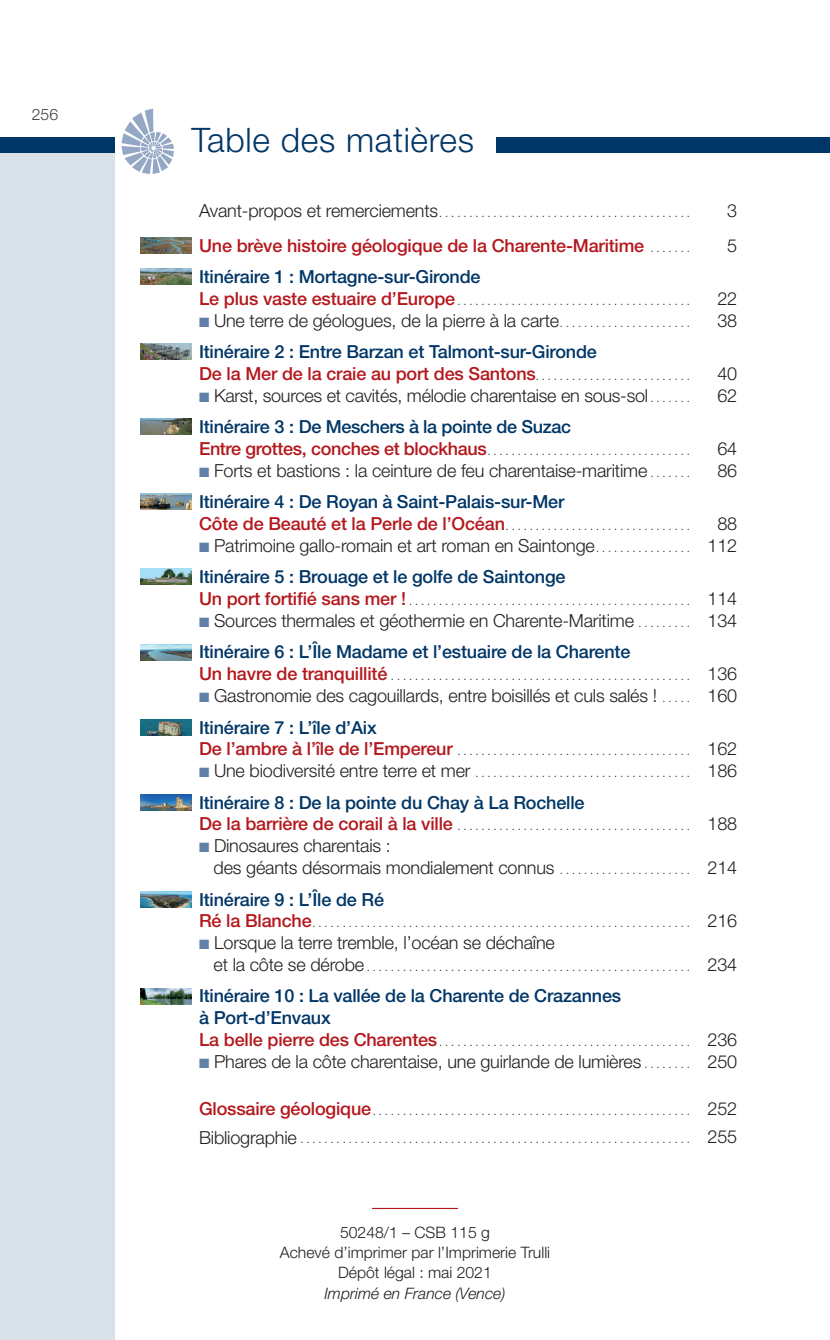
<style>
.page{position:relative;width:830px;height:1340px;background:#fff}
.page>*{position:absolute;margin:0;border:0;box-sizing:border-box;transform-origin:0 0}
.t1{font:300 33.75px "Helvetica Neue LT Std";letter-spacing:.02em;color:#003667}
.t2{font:300 18px/21.8px "Helvetica Neue LT Std";letter-spacing:-.01em;color:#231f20}
.t3{font:500 18px/21.8px "Helvetica Neue LT Std";letter-spacing:-.01em;color:#003667}
.t4{font:500 18px "Helvetica Neue LT Std";letter-spacing:-.01em;color:#b4181d}
.t5{font:300 15.75px/20.2px "Helvetica Neue LT Std";color:#231f20;text-align:center}
.t6{font:italic 300 15.75px "Helvetica Neue LT Std";color:#231f20}
.t7{font:300 15.75px "Helvetica Neue LT Std";color:#3e3e3f}
.t8{font:300 11.25px "Helvetica Neue LT Std";color:#231f20}
.s1{font-size:18px}
.s2{font-weight:300;font-size:11.25px;color:#231f20}
.s3{font-weight:500;font-size:18px;color:#b4181d}
.s4{color:#6180a7}
.s5{font-size:11.25px}
.s6{color:#b4181d}
</style>
<div class="page">
<div style="left:0;top:137px;width:115px;height:16px;background:#003667"></div>
<div style="left:0;top:153px;width:115px;height:1186px;background:#d9e1e8"></div>
<div style="left:496px;top:137px;width:333px;height:16px;background:#003667"></div>
<img style="left:121px;top:108px;width:53px;height:66px">
<img style="left:140px;top:237px;width:51px;height:16px">
<img style="left:140px;top:269px;width:51px;height:16px">
<img style="left:140px;top:344px;width:51px;height:16px">
<img style="left:140px;top:419px;width:51px;height:16px">
<img style="left:140px;top:494px;width:51px;height:16px">
<img style="left:140px;top:569px;width:51px;height:16px">
<img style="left:140px;top:644px;width:51px;height:16px">
<img style="left:140px;top:719px;width:51px;height:16px">
<img style="left:140px;top:794px;width:51px;height:16px">
<img style="left:140px;top:891px;width:51px;height:16px">
<img style="left:140px;top:988px;width:51px;height:16px">
<hr style="left:372px;top:1207px;width:86px;height:1px;background:#b4181d">
<h3 class="t7" style="left:32px;top:104px;width:28px">256</h3>
<h1 class="t1" style="left:191px;top:119px;width:284px">Table des matières</h1>
<p class="t8" style="left:199px;top:206px;width:486px"><span class="s1">Avant-propos et remerciements</span> . . . . . . . . . . . . . . . . . . . . . . . . . . . . . . . . . . . . . . . . .</p>
<h2 class="t2" style="left:727px;top:199px;width:12px">3</h2>
<h2 class="t4" style="left:199px;top:234px;width:486px">Une brève histoire géologique de la Charente-Maritime <span class="s2">. . . . . .</span></h2>
<h2 class="t2" style="left:727px;top:234px;width:12px">5</h2>
<h2 class="t3" style="left:199px;top:265px;width:283px">Itinéraire 1 : Mortagne-sur-Gironde</h2>
<p class="t8" style="left:199px;top:294px;width:486px"><span class="s3">Le plus vaste estuaire d’Europe</span> . . . . . . . . . . . . . . . . . . . . . . . . . . . . . . . . . . . . . .</p>
<h2 class="t2" style="left:717px;top:287px;width:21px">22</h2>
<h2 class="t2" style="left:199px;top:309px;width:486px"><span class="s4">■</span> Une terre de géologues, de la pierre à la carte <span class="s5">. . . . . . . . . . . . . . . . . . . . .</span></h2>
<h2 class="t2" style="left:717px;top:309px;width:21px">38</h2>
<h2 class="t3" style="left:199px;top:340px;width:486px">Itinéraire 2 : Entre Barzan et Talmont-sur-Gironde<br><span class="s6">De la Mer de la craie au port des Santons</span> <span class="s2">. . . . . . . . . . . . . . . . . . . . . . . . .</span></h2>
<h2 class="t2" style="left:717px;top:362px;width:21px">40</h2>
<h2 class="t2" style="left:199px;top:384px;width:486px"><span class="s4">■</span> Karst, sources et cavités, mélodie charentaise en sous-sol <span class="s5">. . . . . .</span></h2>
<h2 class="t2" style="left:717px;top:384px;width:21px">62</h2>
<h2 class="t3" style="left:199px;top:416px;width:373px">Itinéraire 3 : De Meschers à la pointe de Suzac</h2>
<p class="t8" style="left:199px;top:444px;width:486px"><span class="s3">Entre grottes, conches et blockhaus</span> . . . . . . . . . . . . . . . . . . . . . . . . . . . . . . . . .</p>
<h2 class="t2" style="left:717px;top:437px;width:21px">64</h2>
<h2 class="t2" style="left:199px;top:459px;width:486px"><span class="s4">■</span> Forts et bastions : la ceinture de feu charentaise-maritime <span class="s5">. . . . . .</span></h2>
<h2 class="t2" style="left:717px;top:459px;width:21px">86</h2>
<h2 class="t3" style="left:199px;top:491px;width:486px">Itinéraire 4 : De Royan à Saint-Palais-sur-Mer<br><span class="s6">Côte de Beauté et la Perle de l’Océan</span> <span class="s2">. . . . . . . . . . . . . . . . . . . . . . . . . . . . . .</span></h2>
<h2 class="t2" style="left:717px;top:512px;width:21px">88</h2>
<h2 class="t2" style="left:199px;top:534px;width:486px"><span class="s4">■</span> Patrimoine gallo-romain et art roman en Saintonge <span class="s5">. . . . . . . . . . . . . . .</span></h2>
<h2 class="t2" style="left:707px;top:534px;width:31px">112</h2>
<h2 class="t3" style="left:199px;top:566px;width:368px">Itinéraire 5 : Brouage et le golfe de Saintonge</h2>
<p class="t8" style="left:199px;top:594px;width:486px"><span class="s3">Un port fortifié sans mer !</span> . . . . . . . . . . . . . . . . . . . . . . . . . . . . . . . . . . . . . . . . . . . . . .</p>
<h2 class="t2" style="left:707px;top:587px;width:31px">114</h2>
<h2 class="t2" style="left:199px;top:609px;width:486px"><span class="s4">■</span> Sources thermales et géothermie en Charente-Maritime <span class="s5">. . . . . . . .</span></h2>
<h2 class="t2" style="left:707px;top:609px;width:31px">134</h2>
<h2 class="t3" style="left:199px;top:641px;width:432px">Itinéraire 6 : L’Île Madame et l’estuaire de la Charente</h2>
<p class="t8" style="left:199px;top:669px;width:486px"><span class="s3">Un havre de tranquillité</span> . . . . . . . . . . . . . . . . . . . . . . . . . . . . . . . . . . . . . . . . . . . . . . . . .</p>
<h2 class="t2" style="left:707px;top:662px;width:31px">136</h2>
<h2 class="t2" style="left:199px;top:684px;width:486px"><span class="s4">■</span> Gastronomie des cagouillards, entre boisillés et culs salés ! <span class="s5">. . . .</span></h2>
<h2 class="t2" style="left:707px;top:684px;width:31px">160</h2>
<h2 class="t3" style="left:199px;top:716px;width:179px">Itinéraire 7 : L’île d’Aix</h2>
<p class="t8" style="left:199px;top:744px;width:486px"><span class="s3">De l’ambre à l’île de l’Empereur</span> . . . . . . . . . . . . . . . . . . . . . . . . . . . . . . . . . . . . . .</p>
<h2 class="t2" style="left:707px;top:737px;width:31px">162</h2>
<p class="t8" style="left:199px;top:766px;width:486px"><span class="s4">■</span> <span class="s1">Une biodiversité entre terre et mer</span> . . . . . . . . . . . . . . . . . . . . . . . . . . . . . . . . . . .</p>
<h2 class="t2" style="left:707px;top:759px;width:31px">186</h2>
<h2 class="t3" style="left:199px;top:791px;width:387px">Itinéraire 8 : De la pointe du Chay à La Rochelle</h2>
<p class="t8" style="left:199px;top:819px;width:486px"><span class="s3">De la barrière de corail à la ville</span> . . . . . . . . . . . . . . . . . . . . . . . . . . . . . . . . . . . . . .</p>
<h2 class="t2" style="left:707px;top:812px;width:31px">188</h2>
<h2 class="t2" style="left:213px;top:834px;width:471px;text-indent:-14px"><span class="s4">■</span> Dinosaures charentais :<br>des géants désormais mondialement connus <span class="s5">. . . . . . . . . . . . . . . . . . . . .</span></h2>
<h2 class="t2" style="left:707px;top:856px;width:31px">214</h2>
<h2 class="t3" style="left:199px;top:888px;width:186px">Itinéraire 9 : L’Île de Ré</h2>
<p class="t8" style="left:199px;top:916px;width:486px"><span class="s3">Ré la Blanche</span> . . . . . . . . . . . . . . . . . . . . . . . . . . . . . . . . . . . . . . . . . . . . . . . . . . . . . . . . . . . . . .</p>
<h2 class="t2" style="left:707px;top:909px;width:31px">216</h2>
<h2 class="t2" style="left:199px;top:931px;width:357px"><span class="s4">■</span> Lorsque la terre tremble, l’océan se déchaîne</h2>
<p class="t8" style="left:213px;top:960px;width:471px"><span class="s1">et la côte se dérobe</span> . . . . . . . . . . . . . . . . . . . . . . . . . . . . . . . . . . . . . . . . . . . . . . . . . . . . .</p>
<h2 class="t2" style="left:707px;top:953px;width:31px">234</h2>
<h2 class="t3" style="left:199px;top:984px;width:423px">Itinéraire 10 : La vallée de la Charente de Crazannes à Port-d’Envaux</h2>
<p class="t8" style="left:199px;top:1035px;width:486px"><span class="s3">La belle pierre des Charentes</span> . . . . . . . . . . . . . . . . . . . . . . . . . . . . . . . . . . . . . . . . .</p>
<h2 class="t2" style="left:707px;top:1028px;width:31px">236</h2>
<h2 class="t2" style="left:199px;top:1050px;width:486px"><span class="s4">■</span> Phares de la côte charentaise, une guirlande de lumières <span class="s5">. . . . . . .</span></h2>
<h2 class="t2" style="left:707px;top:1050px;width:31px">250</h2>
<p class="t8" style="left:199px;top:1104px;width:486px"><span class="s3">Glossaire géologique</span> . . . . . . . . . . . . . . . . . . . . . . . . . . . . . . . . . . . . . . . . . . . . . . . . . . . .</p>
<h2 class="t2" style="left:707px;top:1097px;width:31px">252</h2>
<p class="t8" style="left:199px;top:1132px;width:486px"><span class="s1">Bibliographie</span> . . . . . . . . . . . . . . . . . . . . . . . . . . . . . . . . . . . . . . . . . . . . . . . . . . . . . . . . . . . . . . . .</p>
<h2 class="t2" style="left:707px;top:1125px;width:31px">255</h2>
<h3 class="t5" style="left:279px;top:1221px;width:272px">50248/1 – CSB 115 g<br>Achevé d’imprimer par l’Imprimerie Trulli<br>Dépôt légal : mai 2021</h3>
<h3 class="t6" style="left:324px;top:1283px;width:182px">Imprimé en France (Vence)</h3>
</div>
